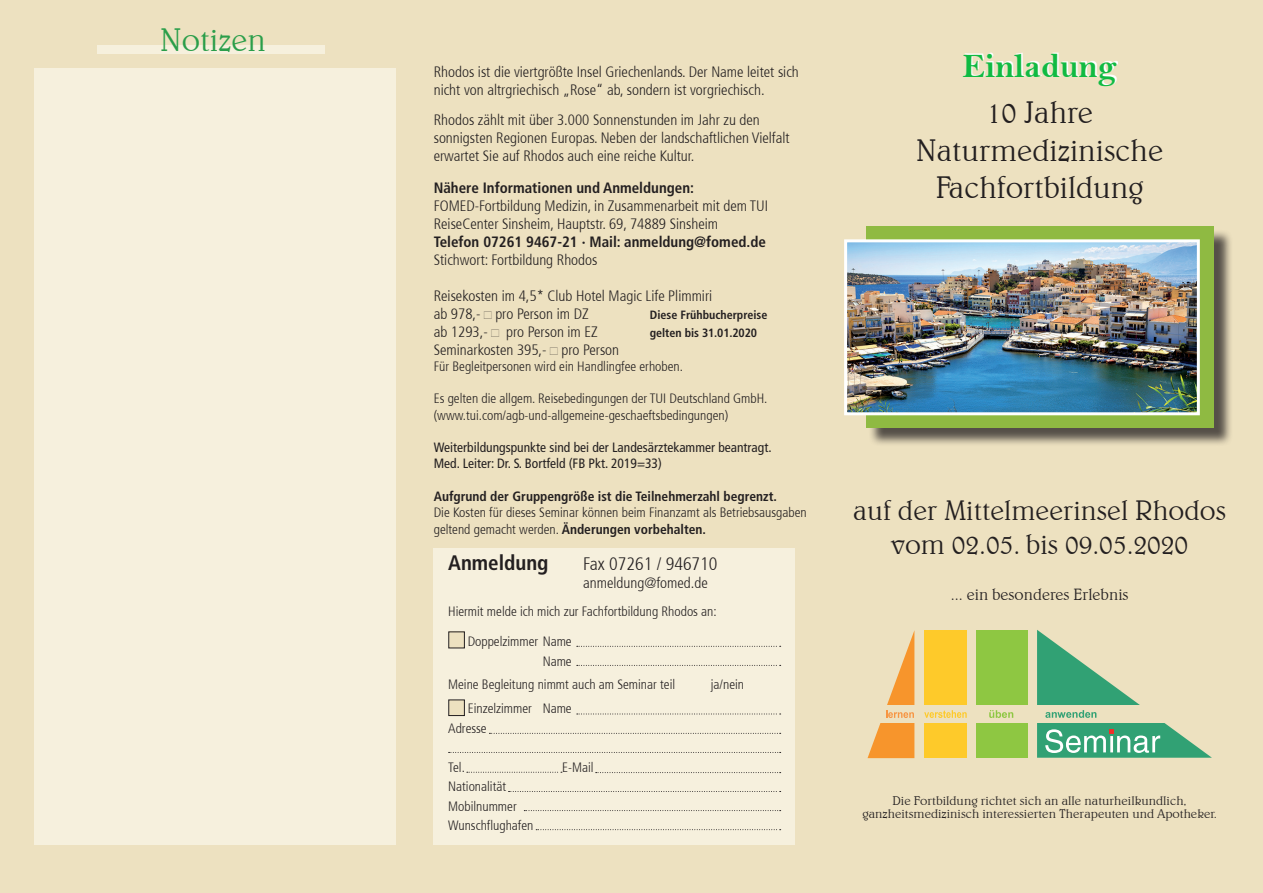
<style>
.page{position:relative;width:1263px;height:893px;background:#ede1c0}
.page>*{position:absolute;margin:0;border:0;box-sizing:border-box;transform-origin:0 0}
.t1{font:34.5px "Bell MT Bold";color:#10ba42}
.t2{font:300 33px "Belwe BT";color:#2a9e4a}
.t3{font:300 31.5px "Belwe BT";color:#231f20}
.t4{font:300 28.5px "Belwe BT";color:#231f20}
.t5{font:700 condensed 21px "Frutiger LT Std";color:#231f20}
.t6{font:300 condensed 18px "Frutiger 47";color:#231f20}
.t7{font:300 16.5px "Belwe BT";color:#231f20}
.t8{font:300 condensed 15px/18px "Frutiger 47";color:#231f20}
.t9{font:700 condensed 15px "Frutiger LT Std";color:#231f20}
.t10{font:300 condensed 13.5px "Frutiger 47";color:#231f20}
.t11{font:condensed 13.5px "Frutiger LT Std";color:#231f20}
.t12{font:700 condensed 13.5px "Frutiger LT Std";color:#231f20}
.t13{font:300 12.75px "Belwe BT";color:#231f20}
.t14{font:700 condensed 12px "Frutiger LT Std";color:#231f20}
.s1{font-family:"Frutiger 47";font-weight:300}
</style>
<div class="page">
<div style="left:34px;top:68px;width:361px;height:777px;background:#f6f0dd"></div>
<div style="left:868px;top:229px;width:365px;height:218px;background:#231f20;opacity:.75"></div>
<div style="left:866px;top:227px;width:348px;height:201px;background:#8fba42"></div>
<img style="left:848px;top:243px;width:348px;height:168px">
<div style="left:844px;top:239px;width:356px;height:176px;border:3px solid #fff"></div>
<svg style="left:964px;top:52px;width:154px;height:33px"></svg>
<div style="left:924px;top:630px;width:43px;height:128px;background:#feca2a"></div>
<div style="left:976px;top:630px;width:51px;height:128px;background:#8ec742"></div>
<div style="left:870px;top:706px;width:302px;height:17px;background:#ede1c0"></div>
<svg style="left:867px;top:632px;width:47px;height:126px"></svg>
<svg style="left:924px;top:710px;width:43px;height:8px"></svg>
<svg style="left:989px;top:710px;width:24px;height:8px"></svg>
<svg style="left:1037px;top:630px;width:175px;height:128px"></svg>
<div style="left:434px;top:549px;width:361px;height:296px;background:#f6f0dd"></div>
<svg style="left:577px;top:646px;width:204px;height:1px"></svg>
<svg style="left:577px;top:665px;width:204px;height:1px"></svg>
<svg style="left:489px;top:733px;width:292px;height:1px"></svg>
<svg style="left:449px;top:752px;width:332px;height:1px"></svg>
<svg style="left:596px;top:772px;width:185px;height:1px"></svg>
<svg style="left:508px;top:791px;width:273px;height:1px"></svg>
<svg style="left:524px;top:810px;width:257px;height:1px"></svg>
<svg style="left:536px;top:829px;width:245px;height:1px"></svg>
<div style="left:449px;top:632px;width:15px;height:16px;background:#ede1c0"></div>
<div style="left:449px;top:700px;width:15px;height:15px;background:#ede1c0"></div>
<div style="left:97px;top:45px;width:227px;height:9px;background:#f6f0dd"></div>
<svg style="left:467px;top:772px;width:95px;height:1px"></svg>
<svg style="left:577px;top:714px;width:204px;height:1px"></svg>
<p class="t2" style="left:160px;top:19px;width:107px">Notizen</p>
<p class="t8" style="left:434px;top:63px;width:367px">Rhodos ist die viertgrößte Insel Griechenlands. Der Name leitet sich nicht von altrgriechisch „Rose“ ab, sondern ist vorgriechisch.</p>
<p class="t8" style="left:434px;top:111px;width:357px">Rhodos zählt mit über 3.000 Sonnenstunden im Jahr zu den sonnigsten Regionen Europas. Neben der landschaftlichen Vielfalt erwartet Sie auf Rhodos auch eine reiche Kultur.</p>
<p class="t9" style="left:434px;top:179px;width:262px">Nähere Informationen und Anmeldungen:</p>
<p class="t8" style="left:434px;top:197px;width:336px">FOMED-Fortbildung Medizin, in Zusammenarbeit mit dem TUI</p>
<p class="t8" style="left:434px;top:215px;width:286px">ReiseCenter Sinsheim, Hauptstr. 69, 74889 Sinsheim</p>
<p class="t9" style="left:434px;top:233px;width:334px">Telefon 07261 9467-21 · Mail: anmeldung@fomed.de</p>
<p class="t8" style="left:434px;top:251px;width:165px">Stichwort: Fortbildung Rhodos</p>
<p class="t8" style="left:434px;top:287px;width:280px">Reisekosten im 4,5* Club Hotel Magic Life Plimmiri</p>
<p class="t8" style="left:434px;top:305px;width:156px">ab 978,- € pro Person im DZ</p>
<p class="t14" style="left:650px;top:307px;width:119px">Diese Frühbucherpreise</p>
<p class="t8" style="left:434px;top:323px;width:166px">ab 1293,- € pro Person im EZ</p>
<p class="t14" style="left:650px;top:325px;width:109px">gelten bis 31.01.2020</p>
<p class="t8" style="left:434px;top:341px;width:187px">Seminarkosten 395,- € pro Person</p>
<p class="t10" style="left:434px;top:359px;width:251px">Für Begleitpersonen wird ein Handlingfee erhoben.</p>
<p class="t10" style="left:434px;top:391px;width:335px">Es gelten die allgem. Reisebedingungen der TUI Deutschland GmbH.</p>
<p class="t10" style="left:434px;top:407px;width:296px">(www.tui.com/agb-und-allgemeine-geschaeftsbedingungen)</p>
<p class="t11" style="left:434px;top:440px;width:339px">Weiterbildungspunkte sind bei der Landesärztekammer beantragt.</p>
<p class="t11" style="left:434px;top:456px;width:230px">Med. Leiter: Dr. S. Bortfeld (FB Pkt. 2019=33)</p>
<p class="t12" style="left:434px;top:488px;width:345px">Aufgrund der Gruppengröße ist die Teilnehmerzahl begrenzt.</p>
<p class="t10" style="left:434px;top:505px;width:375px">Die Kosten für dieses Seminar können beim Finanzamt als Betriebsausgaben</p>
<p class="t12" style="left:434px;top:521px;width:274px"><span class="s1">geltend gemacht werden.</span> Änderungen vorbehalten.</p>
<p class="t5" style="left:448px;top:550px;width:102px">Anmeldung</p>
<p class="t6" style="left:583px;top:553px;width:136px">Fax 07261 / 946710</p>
<p class="t8" style="left:583px;top:574px;width:126px">anmeldung@fomed.de</p>
<p class="t10" style="left:448px;top:604px;width:270px">Hiermit melde ich mich zur Fachfortbildung Rhodos an:</p>
<p class="t10" style="left:468px;top:634px;width:106px">Doppelzimmer Name</p>
<p class="t10" style="left:543px;top:653px;width:31px">Name</p>
<p class="t10" style="left:448px;top:677px;width:229px">Meine Begleitung nimmt auch am Seminar teil</p>
<p class="t10" style="left:711px;top:677px;width:35px">ja/nein</p>
<p class="t10" style="left:468px;top:701px;width:106px">Einzelzimmer Name</p>
<p class="t10" style="left:448px;top:720px;width:40px">Adresse</p>
<p class="t10" style="left:448px;top:759px;width:18px">Tel.</p>
<p class="t10" style="left:562px;top:759px;width:33px">E-Mail</p>
<p class="t10" style="left:448px;top:779px;width:60px">Nationalität</p>
<p class="t10" style="left:448px;top:798px;width:70px">Mobilnummer</p>
<p class="t10" style="left:448px;top:818px;width:87px">Wunschflughafen</p>
<p class="t1" style="left:962px;top:45px;width:156px">Einladung</p>
<p class="t3" style="left:986px;top:93px;width:108px">10 Jahre</p>
<p class="t3" style="left:916px;top:131px;width:249px">Naturmedizinische</p>
<p class="t3" style="left:936px;top:168px;width:210px">Fachfortbildung</p>
<p class="t4" style="left:853px;top:493px;width:374px">auf der Mittelmeerinsel Rhodos</p>
<p class="t4" style="left:891px;top:527px;width:299px">vom 02.05. bis 09.05.2020</p>
<p class="t7" style="left:951px;top:584px;width:179px">... ein besonderes Erlebnis</p>
<p class="t13" style="left:893px;top:793px;width:296px">Die Fortbildung richtet sich an alle naturheilkundlich,</p>
<p class="t13" style="left:862px;top:806px;width:356px">ganzheitsmedizinisch interessierten Therapeuten und Apotheker.</p>
</div>
